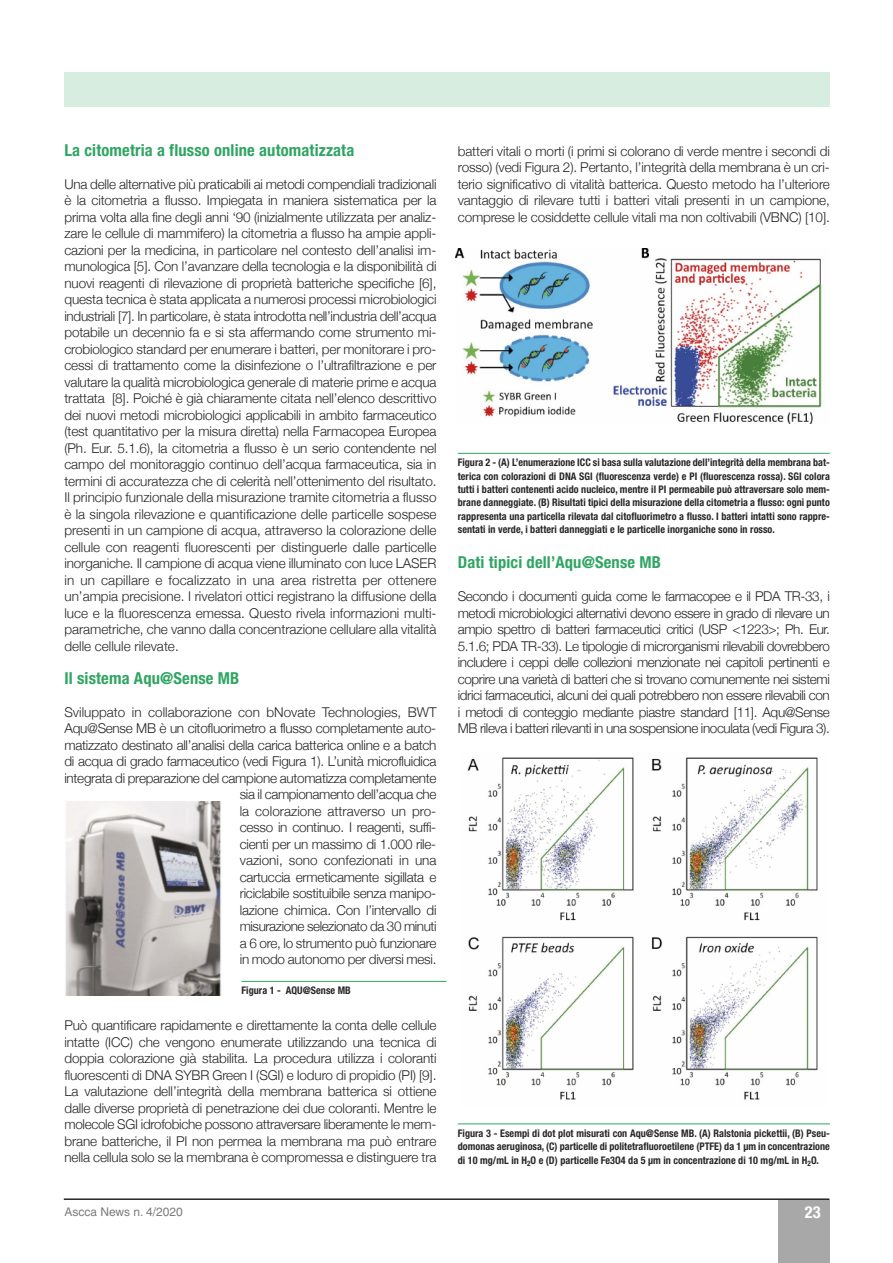
<style>
.page{position:relative;width:893px;height:1263px;background:#fff}
.page>*{position:absolute;margin:0;border:0;box-sizing:border-box;transform-origin:0 0}
.t1{font:700 condensed 16.5px "Helvetica Neue LT Std";letter-spacing:.01em;color:#30a563}
.t2{font:700 condensed 16.5px "Helvetica Neue LT Std";color:#fff}
.t3{font:300 13.5px/16.5px "Helvetica Neue";letter-spacing:-.02em;color:#272526;text-align:justify}
.t4{font:12px "Helvetica LT Std";color:#7d7c7d}
.t5{font:700 condensed 10.5px/13.4px "Helvetica Neue LT Std";letter-spacing:.005em;color:#272526;text-align:justify;scale:.96 1}
</style>
<div class="page">
<div style="left:778px;top:1199px;width:51px;height:64px;background:#a8a8a8"></div>
<hr style="left:64px;top:1198px;width:765px;height:2px;background:#272526">
<div style="left:64px;top:72px;width:765px;height:34px;background:#d6ede0"></div>
<hr style="left:458px;top:453px;width:372px;height:1px;background:#30a563">
<hr style="left:458px;top:1124px;width:372px;height:1px;background:#30a563">
<img style="left:65px;top:802px;width:156px;height:194px">
<img style="left:456px;top:249px;width:366px;height:174px">
<img style="left:467px;top:757px;width:351px;height:343px">
<hr style="left:241px;top:981px;width:205px;height:1px;background:#30a563">
<p class="t1" style="left:64px;top:144px;width:291px">La citometria a flusso online automatizzata</p>
<p class="t3" style="left:64px;top:175px;width:374px">Una delle alternative più praticabili ai metodi compendiali tradizionali è la citometria a flusso. Impiegata in maniera sistematica per la prima volta alla fine degli anni ‘90 (inizialmente utilizzata per analiz&shy;zare le cellule di mammifero) la citometria a flusso ha ampie appli&shy;cazioni per la medicina, in particolare nel contesto dell’analisi im&shy;munologica [5]. Con l’avanzare della tecnologia e la disponibilità di nuovi reagenti di rilevazione di proprietà batteriche specifiche [6], questa tecnica è stata applicata a numerosi processi microbiologici industriali [7]. In particolare, è stata introdotta nell’industria dell’acqua potabile un decennio fa e si sta affermando come strumento mi&shy;crobiologico standard per enumerare i batteri, per monitorare i pro&shy;cessi di trattamento come la disinfezione o l’ultrafiltrazione e per valutare la qualità microbiologica generale di materie prime e acqua trattata [8]. Poiché è già chiaramente citata nell’elenco descrittivo dei nuovi metodi microbiologici applicabili in ambito farmaceutico (test quantitativo per la misura diretta) nella Farmacopea Europea (Ph. Eur. 5.1.6), la citometria a flusso è un serio contendente nel campo del monitoraggio continuo dell’acqua farmaceutica, sia in termini di accuratezza che di celerità nell’ottenimento del risultato.<br>Il principio funzionale della misurazione tramite citometria a flusso è la singola rilevazione e quantificazione delle particelle sospese presenti in un campione di acqua, attraverso la colorazione delle cellule con reagenti fluorescenti per distinguerle dalle particelle inorganiche. Il campione di acqua viene illuminato con luce LASER in un capillare e focalizzato in una area ristretta per ottenere un’ampia precisione. I rivelatori ottici registrano la diffusione della luce e la fluorescenza emessa. Questo rivela informazioni multi&shy;parametriche, che vanno dalla concentrazione cellulare alla vitalità delle cellule rilevate.</p>
<p class="t1" style="left:64px;top:672px;width:176px">Il sistema Aqu@sense MB</p>
<p class="t3" style="left:64px;top:703px;width:374px;text-align:right">Sviluppato in collaborazione con bNovate Technologies, BWT Aqu@Sense MB è un citofluorimetro a flusso completamente auto&shy;matizzato destinato all’analisi della carica batterica online e a batch di acqua di grado farmaceutico (vedi Figura 1). L’unità microfluidica integrata di preparazione del campione automatizza completamente sia il campionamento dell’acqua che<br>la colorazione attraverso un pro-<br>cesso in continuo. I reagenti, suffi-<br>cienti per un massimo di 1.000 rile-<br>vazioni, sono confezionati in una<br>cartuccia ermeticamente sigillata e<br>riciclabile sostituibile senza manipo-<br>lazione chimica. Con l’intervallo di<br>misurazione selezionato da 30 minuti<br>a 6 ore, lo strumento può funzionare<br>in modo autonomo per diversi mesi.</p>
<p class="t5" style="left:241px;top:985px;width:115px">Figura 1 - AQU@sense MB</p>
<p class="t3" style="left:64px;top:1017px;width:374px">Può quantificare rapidamente e direttamente la conta delle cellule intatte (ICC) che vengono enumerate utilizzando una tecnica di doppia colorazione già stabilita. La procedura utilizza i coloranti fluorescenti di DNA SYBR Green I (SGI) e Ioduro di propidio (PI) [9].<br>La valutazione dell’integrità della membrana batterica si ottiene dalle diverse proprietà di penetrazione dei due coloranti. Mentre le molecole SGI idrofobiche possono attraversare liberamente le mem&shy;brane batteriche, il PI non permea la membrana ma può entrare nella cellula solo se la membrana è compromessa e distinguere tra</p>
<p class="t3" style="left:458px;top:142px;width:374px">batteri vitali o morti (i primi si colorano di verde mentre i secondi di rosso) (vedi Figura 2). Pertanto, l’integrità della membrana è un cri&shy;terio significativo di vitalità batterica. Questo metodo ha l’ulteriore vantaggio di rilevare tutti i batteri vitali presenti in un campione, comprese le cosiddette cellule vitali ma non coltivabili (VBNC) [10].</p>
<p class="t5" style="left:458px;top:457px;width:389px">Figura 2 - (A) L’enumerazione ICC si basa sulla valutazione dell’integrità della membrana bat&shy;terica con colorazioni di dNA sGI (fluorescenza verde) e PI (fluorescenza rossa). sGI colora tutti i batteri contenenti acido nucleico, mentre il PI permeabile può attraversare solo mem&shy;brane danneggiate. (B) Risultati tipici della misurazione della citometria a flusso: ogni punto rappresenta una particella rilevata dal citofluorimetro a flusso. I batteri intatti sono rappre&shy;sentati in verde, i batteri danneggiati e le particelle inorganiche sono in rosso.</p>
<p class="t1" style="left:458px;top:557px;width:205px">dati tipici dell’Aqu@sense MB</p>
<p class="t3" style="left:458px;top:588px;width:374px">Secondo i documenti guida come le farmacopee e il PDA TR-33, i metodi microbiologici alternativi devono essere in grado di rilevare un ampio spettro di batteri farmaceutici critici (USP &lt;1223&gt;; Ph. Eur.<br>5.1.6; PDA TR-33). Le tipologie di microrganismi rilevabili dovrebbero includere i ceppi delle collezioni menzionate nei capitoli pertinenti e coprire una varietà di batteri che si trovano comunemente nei sistemi idrici farmaceutici, alcuni dei quali potrebbero non essere rilevabili con i metodi di conteggio mediante piastre standard [11]. Aqu@Sense MB rileva i batteri rilevanti in una sospensione inoculata (vedi Figura 3).</p>
<p class="t5" style="left:458px;top:1127px;width:389px">Figura 3 - esempi di dot plot misurati con Aqu@sense MB. (A) Ralstonia pickettii, (B) Pseu&shy;domonas aeruginosa, (C) particelle di politetrafluoroetilene (PTFe) da 1 μm in concentrazione di 10 mg/mL in H<sub>2</sub>O e (d) particelle Fe3O4 da 5 μm in concentrazione di 10 mg/mL in H<sub>2</sub>O.</p>
<p class="t4" style="left:64px;top:1208px;width:120px">Ascca News n. 4/2020</p>
<p class="t2" style="left:805px;top:1206px;width:18px">23</p>
</div>
